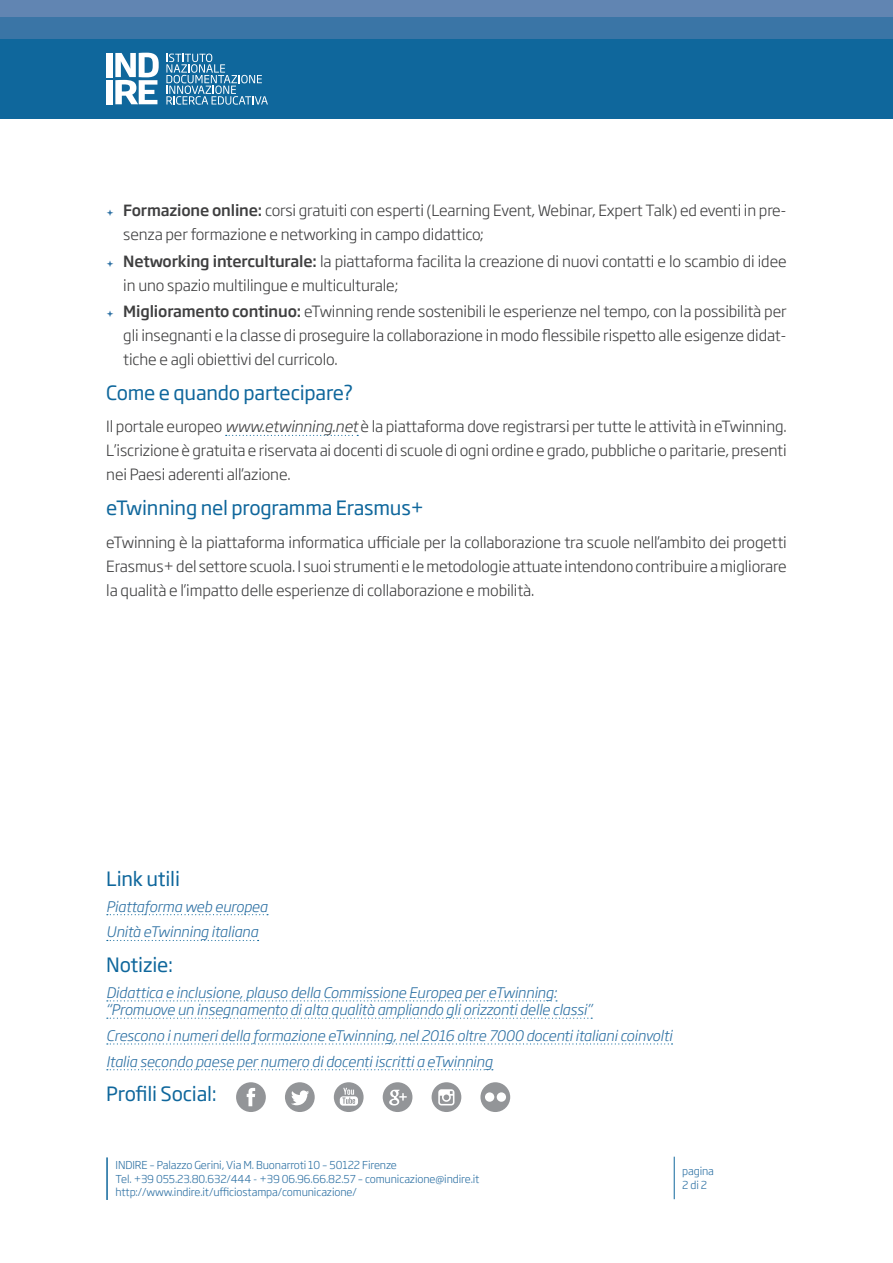
<style>
.page{position:relative;width:893px;height:1263px;background:#fff}
.page>*{position:absolute;margin:0;border:0;box-sizing:border-box;transform-origin:0 0}
.Titolo2{font:19.5px "Soho Gothic Pro";letter-spacing:-.01em;color:#0f679c}
.Corpo_del_testo{font:300 15.3px/24px "Soho Gothic Pro";letter-spacing:-.01em;color:#3e3e3f;text-align:justify}
.Testo_links{font:italic 300 14.4px/17.2px "Soho Gothic Pro";letter-spacing:-.01em;color:#2c70a3}
.t1{font:300 10.8px/13.5px "Soho Gothic Pro";letter-spacing:-.01em;color:#2c70a3}
.s1{font-weight:500}
.s2{font-style:italic}
</style>
<div class="page">
<hr style="left:106px;top:1157px;width:2px;height:43px;background:#0f679c">
<hr style="left:674px;top:1157px;width:1px;height:42px;background:#0f679c">
<div style="left:0;top:38px;width:893px;height:81px;background:#0f679c"></div>
<div style="left:0;top:17px;width:893px;height:21px;background:#3a75a6"></div>
<div style="left:0;top:0;width:893px;height:17px;background:#6185b2"></div>
<svg style="left:166px;top:54px;width:102px;height:51px"></svg>
<div style="left:106px;top:53px;width:6px;height:24px;background:#fff"></div>
<div style="left:106px;top:80px;width:6px;height:24px;background:#fff"></div>
<svg style="left:115px;top:53px;width:44px;height:51px"></svg>
<svg style="left:226px;top:435px;width:132px;height:1px"></svg>
<svg style="left:107px;top:914px;width:161px;height:1px"></svg>
<svg style="left:107px;top:940px;width:152px;height:1px"></svg>
<svg style="left:107px;top:1000px;width:450px;height:1px"></svg>
<svg style="left:107px;top:1017px;width:485px;height:2px"></svg>
<svg style="left:107px;top:1043px;width:566px;height:1px"></svg>
<svg style="left:107px;top:1069px;width:386px;height:1px"></svg>
<svg style="left:236px;top:1082px;width:30px;height:30px"></svg>
<svg style="left:285px;top:1082px;width:30px;height:30px"></svg>
<svg style="left:334px;top:1082px;width:30px;height:30px"></svg>
<svg style="left:383px;top:1082px;width:29px;height:30px"></svg>
<svg style="left:432px;top:1082px;width:29px;height:30px"></svg>
<svg style="left:480px;top:1082px;width:30px;height:30px"></svg>
<p class="Corpo_del_testo" style="left:123px;top:198px;width:665px"><span class="s1">Formazione online:</span> corsi gratuiti con esperti (Learning Event, Webinar, Expert Talk) ed eventi in pre&shy;senza per formazione e networking in campo didattico;</p>
<p class="Corpo_del_testo" style="left:123px;top:248px;width:665px"><span class="s1">Networking interculturale:</span> la piattaforma facilita la creazione di nuovi contatti e lo scambio di idee in uno spazio multilingue e multiculturale;</p>
<p class="Corpo_del_testo" style="left:123px;top:299px;width:665px"><span class="s1">Miglioramento continuo:</span> eTwinning rende sostenibili le esperienze nel tempo, con la possibilità per gli insegnanti e la classe di proseguire la collaborazione in modo flessibile rispetto alle esigenze didat&shy;tiche e agli obiettivi del curricolo.</p>
<p class="Titolo2" style="left:106px;top:378px;width:248px">Come e quando partecipare?</p>
<p class="Corpo_del_testo" style="left:106px;top:414px;width:682px">Il portale europeo <span class="s2">www.etwinning.net</span> è la piattaforma dove registrarsi per tutte le attività in eTwinning.<br>L’iscrizione è gratuita e riservata ai docenti di scuole di ogni ordine e grado, pubbliche o paritarie, presenti nei Paesi aderenti all’azione.</p>
<p class="Titolo2" style="left:106px;top:493px;width:319px">eTwinning nel programma Erasmus+</p>
<p class="Corpo_del_testo" style="left:106px;top:529px;width:682px">eTwinning è la piattaforma informatica ufficiale per la collaborazione tra scuole nell’ambito dei progetti Erasmus+ del settore scuola. I suoi strumenti e le metodologie attuate intendono contribuire a migliorare la qualità e l’impatto delle esperienze di collaborazione e mobilità.</p>
<p class="Titolo2" style="left:106px;top:864px;width:75px">Link utili</p>
<p class="Testo_links" style="left:106px;top:897px;width:163px">Piattaforma web europea</p>
<p class="Testo_links" style="left:106px;top:923px;width:153px">Unità eTwinning italiana</p>
<p class="Titolo2" style="left:106px;top:950px;width:68px">Notizie:</p>
<p class="Testo_links" style="left:106px;top:983px;width:487px">Didattica e inclusione, plauso della Commissione Europea per eTwinning: “Promuove un insegnamento di alta qualità ampliando gli orizzonti delle classi”</p>
<p class="Testo_links" style="left:106px;top:1026px;width:567px">Crescono i numeri della formazione eTwinning, nel 2016 oltre 7000 docenti italiani coinvolti</p>
<p class="Testo_links" style="left:106px;top:1052px;width:388px">Italia secondo paese per numero di docenti iscritti a eTwinning</p>
<p class="Titolo2" style="left:106px;top:1079px;width:112px">Profili Social:</p>
<p class="t1" style="left:116px;top:1158px;width:365px">INDIRE – Palazzo Gerini, Via M. Buonarroti 10 – 50122 Firenze<br>Tel. +39 055.23.80.632/444 - +39 06.96.66.82.57 – comunicazione@indire.it http://www.indire.it/ufficiostampa/comunicazione/</p>
<p class="t1" style="left:682px;top:1164px;width:33px">pagina<br>2 di 2</p>
</div>
